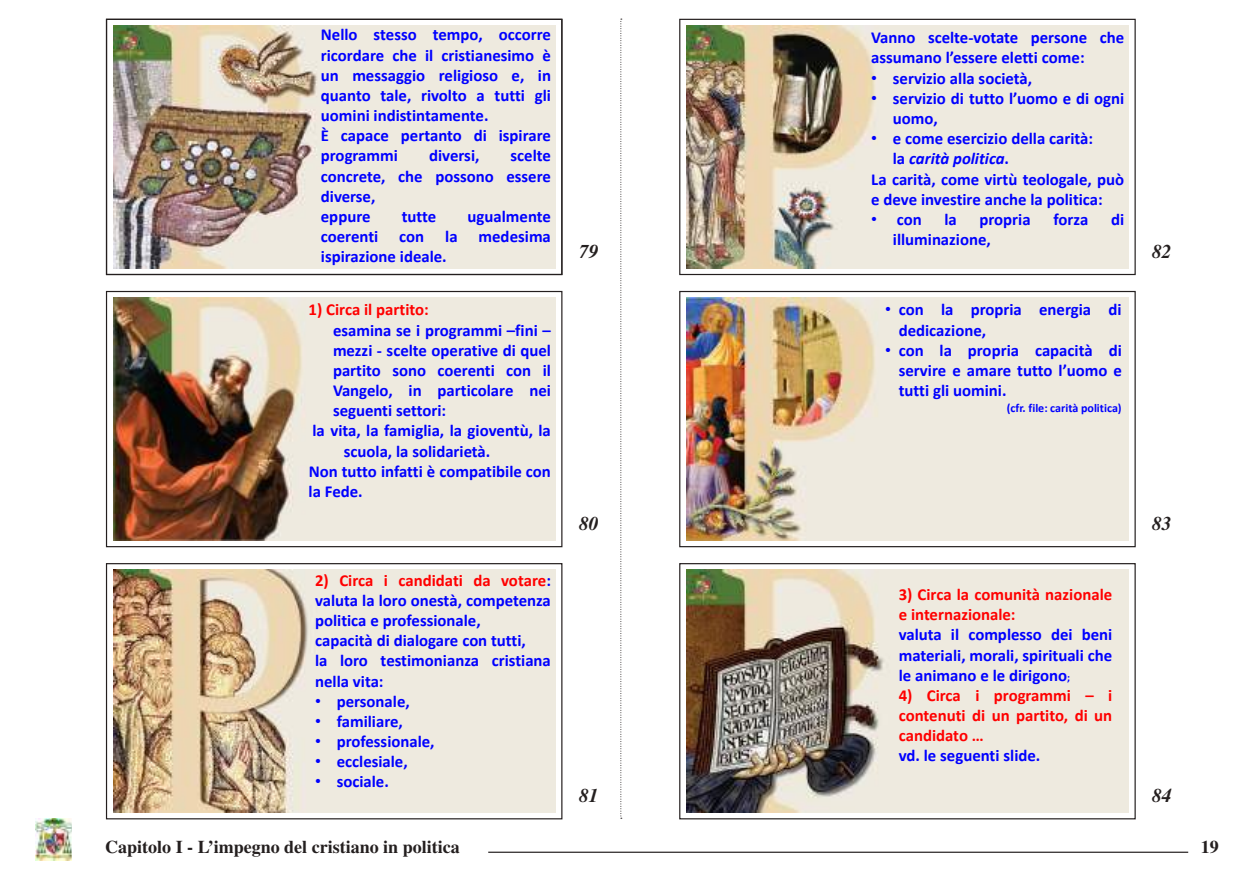
<style>
.page{position:relative;width:1241px;height:871px;background:#fff}
.page>*{position:absolute;margin:0;border:0;box-sizing:border-box;transform-origin:0 0}
.t1{font:italic 700 19.5px "Times LT Std";color:#241f1f}
.t2{font:700 18px "Times LT Std";color:#241f1f}
.t3{font:700 16.8px/20.1px "Calibri";color:#00f}
.t4{font:700 16.8px/20.1px "Calibri";color:#f00}
.t5{font:italic 700 16.8px "Calibri";color:#00f}
.t6{font:700 12px "Calibri";color:#00f}
.s1{color:#f00}
.s2{font-family:"Arial";font-weight:400}
.s3{font-style:normal}
.s4{font-size:10.8px}
</style>
<div class="page">
<img style="left:35px;top:818px;width:37px;height:43px">
<hr style="left:488px;top:852px;width:700px;height:1px;background:#241f1f">
<svg style="left:620px;top:19px;width:2px;height:800px"></svg>
<img style="left:113px;top:25px;width:442px;height:243px">
<div style="left:106px;top:19px;width:456px;height:256px;border:1px solid #241f1f"></div>
<img style="left:113px;top:297px;width:442px;height:243px">
<div style="left:106px;top:291px;width:456px;height:256px;border:1px solid #241f1f"></div>
<img style="left:113px;top:570px;width:442px;height:243px">
<div style="left:106px;top:563px;width:456px;height:256px;border:1px solid #241f1f"></div>
<img style="left:686px;top:25px;width:442px;height:243px">
<div style="left:679px;top:19px;width:457px;height:256px;border:1px solid #241f1f"></div>
<img style="left:686px;top:297px;width:442px;height:243px">
<div style="left:679px;top:291px;width:457px;height:256px;border:1px solid #241f1f"></div>
<img style="left:686px;top:570px;width:442px;height:243px">
<div style="left:679px;top:563px;width:457px;height:256px;border:1px solid #241f1f"></div>
<p class="t3" style="left:321px;top:25px;width:232px">Nello stesso tempo, occorre ricordare che il cristianesimo è un messaggio religioso e, in quanto tale, rivolto a tutti gli uomini indistintamente.<br>È capace pertanto di ispirare programmi</p>
<p class="t3" style="left:321px;top:146px;width:232px;text-indent:190px">scelte concrete, che possono essere diverse,<br>eppure</p>
<p class="t3" style="left:429px;top:146px;width:52px">diversi,</p>
<p class="t3" style="left:321px;top:206px;width:232px;text-align:justify;text-indent:147px">ugualmente coerenti con la medesima ispirazione ideale.</p>
<p class="t4" style="left:309px;top:299px;width:122px">1) Circa il partito:</p>
<p class="t3" style="left:333px;top:320px;width:219px">esamina se i programmi –fini –</p>
<p class="t3" style="left:333px;top:340px;width:219px">mezzi - scelte operative di quel</p>
<p class="t3" style="left:333px;top:360px;width:219px">partito sono coerenti con il</p>
<p class="t3" style="left:333px;top:380px;width:219px">Vangelo, in particolare nei</p>
<p class="t3" style="left:333px;top:400px;width:115px">seguenti settori:</p>
<p class="t3" style="left:312px;top:420px;width:240px">la vita, la famiglia, la gioventù, la</p>
<p class="t3" style="left:344px;top:441px;width:148px">scuola, la solidarietà.</p>
<p class="t3" style="left:309px;top:461px;width:244px">Non tutto infatti è compatibile con</p>
<p class="t3" style="left:309px;top:481px;width:56px">la Fede.</p>
<p class="t3" style="left:402px;top:206px;width:36px">tutte</p>
<p class="t3" style="left:315px;top:570px;width:237px"><span class="s1">2) Circa i candidati da votare</span>: valuta la loro onestà, competenza politica e professionale,<br>capacità di dialogare con tutti,<br>la loro testimonianza cristiana nella vita:</p>
<p class="t3" style="left:315px;top:691px;width:96px"><span class="s2">•</span> personale,</p>
<p class="t3" style="left:315px;top:711px;width:89px"><span class="s2">•</span> familiare,</p>
<p class="t3" style="left:315px;top:731px;width:121px"><span class="s2">•</span> professionale,</p>
<p class="t3" style="left:315px;top:751px;width:94px"><span class="s2">•</span> ecclesiale,</p>
<p class="t3" style="left:315px;top:771px;width:75px"><span class="s2">•</span> sociale.</p>
<p class="t3" style="left:871px;top:27px;width:254px">Vanno scelte-votate persone che assumano l’essere eletti come:</p>
<p class="t3" style="left:871px;top:68px;width:162px"><span class="s2">•</span> servizio alla società,</p>
<p class="t3" style="left:893px;top:88px;width:233px;text-indent:-22px"><span class="s2">•</span> servizio di tutto l’uomo e di ogni uomo,</p>
<p class="t3" style="left:871px;top:128px;width:223px"><span class="s2">•</span> e come esercizio della carità:</p>
<p class="t5" style="left:893px;top:147px;width:118px"><span class="s3">la</span> carità politica<span class="s3">.</span></p>
<p class="t3" style="left:871px;top:169px;width:254px">La carità, come virtù teologale, può</p>
<p class="t3" style="left:871px;top:189px;width:233px">e deve investire anche la politica:</p>
<p class="t3" style="left:871px;top:209px;width:52px"><span class="s2">•</span> con</p>
<p class="t3" style="left:944px;top:209px;width:14px">la</p>
<p class="t3" style="left:979px;top:209px;width:53px">propria</p>
<p class="t3" style="left:1053px;top:209px;width:36px">forza</p>
<p class="t3" style="left:1111px;top:209px;width:15px">di</p>
<p class="t3" style="left:893px;top:229px;width:99px">illuminazione,</p>
<p class="t1" style="left:579px;top:240px;width:21px">79</p>
<p class="t1" style="left:1152px;top:240px;width:21px">82</p>
<p class="t3" style="left:899px;top:299px;width:224px;text-indent:-14px"><span class="s2">•</span> con la propria energia di dedicazione,</p>
<p class="t3" style="left:899px;top:340px;width:225px;text-align:justify;text-indent:-14px"><span class="s2">•</span> con la propria capacità di servire e amare tutto l’uomo e tutti gli uomini.</p>
<p class="t6" style="left:1007px;top:399px;width:116px">(cfr. file: carità politica)</p>
<p class="t1" style="left:579px;top:512px;width:21px">80</p>
<p class="t1" style="left:1152px;top:512px;width:21px">83</p>
<p class="t4" style="left:899px;top:584px;width:215px">3) Circa la comunità nazionale e internazionale:</p>
<p class="t3" style="left:899px;top:624px;width:215px;text-align:justify">valuta il complesso dei beni materiali, morali, spirituali che le animano e le dirigono<span class="s4">;</span></p>
<p class="t4" style="left:899px;top:685px;width:215px;text-align:justify">4) Circa i programmi – i contenuti di un partito, di un candidato …</p>
<p class="t3" style="left:899px;top:745px;width:143px">vd. le seguenti slide.</p>
<p class="t1" style="left:579px;top:784px;width:21px">81</p>
<p class="t1" style="left:1152px;top:784px;width:21px">84</p>
<p class="t2" style="left:105px;top:836px;width:356px">Capitolo I - L’impegno del cristiano in politica</p>
<p class="t2" style="left:1201px;top:836px;width:19px">19</p>
</div>
